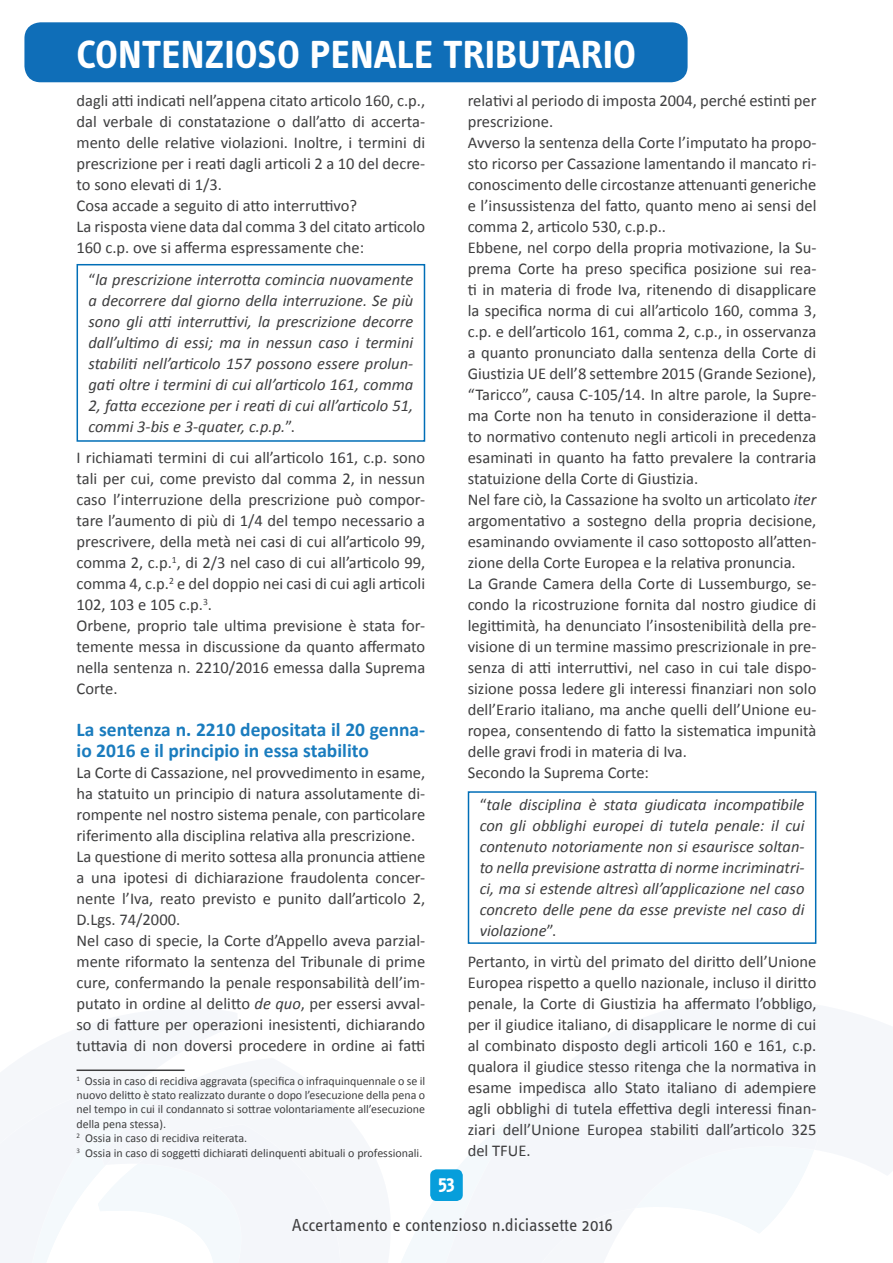
<style>
.page{position:relative;width:893px;height:1263px;background:#fff}
.page>*{position:absolute;margin:0;border:0;box-sizing:border-box;transform-origin:0 0}
.t1{font:700 40.5px "Info Text OT";color:#fff}
.TITOLO_paragrafo{font:700 19.5px/21px "Calibri";color:#1a7cbe}
.t2{font:700 19.5px "Info Text OT";color:#fff}
.t3{font:18px "Info Text OT";letter-spacing:-.005em;color:#3e3e3f}
.CORPO_TESTO{font:16.5px/21px "Calibri";color:#3e3e3f;text-align:justify}
.testo_box_chiaro{font:italic 16.5px/21px "Calibri";color:#3e3e3f;text-align:justify}
.testo_NOTA{font:12px/14.4px "Calibri";color:#3e3e3f;text-align:justify}
.s1{font-style:normal}
.s2{font-style:italic}
</style>
<div class="page">
<svg style="left:401px;top:1083px;width:413px;height:180px;fill:#f4f7fa"></svg>
<svg style="left:0;top:1069px;width:340px;height:194px"></svg>
<div style="left:430px;top:1169px;width:33px;height:32px;background:#069edb;border-radius:6px"></div>
<div style="left:24px;top:22px;width:664px;height:60px;background:#0f6eb8;border-radius:16px"></div>
<hr style="left:77px;top:1069px;width:108px;height:2px;background:#3e3e3f">
<div style="left:77px;top:264px;width:348px;height:178px;border:2px solid #006eb7"></div>
<div style="left:468px;top:791px;width:348px;height:153px;border:2px solid #006eb7"></div>
<h1 class="t1" style="left:77px;top:30px;width:561px">CONTENZIOSO PENALE TRIBUTARIO</h1>
<p class="CORPO_TESTO" style="left:77px;top:90px;width:350px">dagli atti indicati nell’appena citato articolo 160, c.p., dal verbale di constatazione o dall’atto di accerta&shy;mento delle relative violazioni. Inoltre, i termini di prescrizione per i reati dagli articoli 2 a 10 del decre&shy;to sono elevati di 1/3.</p>
<p class="CORPO_TESTO" style="left:77px;top:195px;width:282px">Cosa accade a seguito di atto interruttivo?</p>
<p class="CORPO_TESTO" style="left:77px;top:216px;width:350px">La risposta viene data dal comma 3 del citato articolo<br>160 c.p. ove si afferma espressamente che:</p>
<p class="testo_box_chiaro" style="left:88px;top:268px;width:326px"><span class="s1">“</span>la prescrizione interrotta comincia nuovamente a decorrere dal giorno della interruzione. Se più sono gli atti interruttivi, la prescrizione decorre dall’ultimo di essi; ma in nessun caso i termini stabiliti nell’articolo 157 possono essere prolun&shy;gati oltre i termini di cui all’articolo 161, comma 2, fatta eccezione per i reati di cui all’articolo 51, commi 3-bis e 3-quater, c.p.p.<span class="s1">”.</span></p>
<p class="CORPO_TESTO" style="left:77px;top:447px;width:350px">I richiamati termini di cui all’articolo 161, c.p. sono tali per cui, come previsto dal comma 2, in nessun caso l’interruzione della prescrizione può compor&shy;tare l’aumento di più di 1/4 del tempo necessario a prescrivere, della metà nei casi di cui all’articolo 99, comma 2, c.p.<sup>1</sup>, di 2/3 nel caso di cui all’articolo 99, comma 4, c.p.<sup>2</sup> e del doppio nei casi di cui agli articoli 102, 103 e 105 c.p.<sup>3</sup>.</p>
<p class="CORPO_TESTO" style="left:77px;top:615px;width:350px">Orbene, proprio tale ultima previsione è stata for&shy;temente messa in discussione da quanto affermato nella sentenza n. 2210/2016 emessa dalla Suprema Corte.</p>
<p class="TITOLO_paragrafo" style="left:77px;top:719px;width:350px">La sentenza n. 2210 depositata il 20 genna&shy;io 2016 e il principio in essa stabilito</p>
<p class="CORPO_TESTO" style="left:77px;top:762px;width:350px">La Corte di Cassazione, nel provvedimento in esame, ha statuito un principio di natura assolutamente di&shy;rompente nel nostro sistema penale, con particolare riferimento alla disciplina relativa alla prescrizione.</p>
<p class="CORPO_TESTO" style="left:77px;top:846px;width:350px">La questione di merito sottesa alla pronuncia attiene a una ipotesi di dichiarazione fraudolenta concer&shy;nente l’Iva, reato previsto e punito dall’articolo 2, D.Lgs. 74/2000.</p>
<p class="CORPO_TESTO" style="left:77px;top:930px;width:350px">Nel caso di specie, la Corte d’Appello aveva parzial&shy;mente riformato la sentenza del Tribunale di prime cure, confermando la penale responsabilità dell’im&shy;putato in ordine al delitto <span class="s2">de quo</span>, per essersi avval&shy;so di fatture per operazioni inesistenti, dichiarando tuttavia di non doversi procedere in ordine ai fatti</p>
<p class="testo_NOTA" style="left:77px;top:1073px;width:350px"><sup>1</sup> Ossia in caso di recidiva aggravata (specifica o infraquinquennale o se il nuovo delitto è stato realizzato durante o dopo l’esecuzione della pena o nel tempo in cui il condannato si sottrae volontariamente all’esecuzione della pena stessa).</p>
<p class="testo_NOTA" style="left:77px;top:1131px;width:172px"><sup>2</sup> Ossia in caso di recidiva reiterata.</p>
<p class="testo_NOTA" style="left:77px;top:1145px;width:347px"><sup>3</sup> Ossia in caso di soggetti dichiarati delinquenti abituali o professionali.</p>
<p class="CORPO_TESTO" style="left:468px;top:90px;width:350px">relativi al periodo di imposta 2004, perché estinti per prescrizione.</p>
<p class="CORPO_TESTO" style="left:468px;top:132px;width:350px">Avverso la sentenza della Corte l’imputato ha propo&shy;sto ricorso per Cassazione lamentando il mancato ri&shy;conoscimento delle circostanze attenuanti generiche e l’insussistenza del fatto, quanto meno ai sensi del comma 2, articolo 530, c.p.p..</p>
<p class="CORPO_TESTO" style="left:468px;top:237px;width:350px">Ebbene, nel corpo della propria motivazione, la Su&shy;prema Corte ha preso specifica posizione sui rea&shy;ti in materia di frode Iva, ritenendo di disapplicare la specifica norma di cui all’articolo 160, comma 3, c.p. e dell’articolo 161, comma 2, c.p., in osservanza a quanto pronunciato dalla sentenza della Corte di Giustizia UE dell’8 settembre 2015 (Grande Sezione), “Taricco”, causa C-105/14. In altre parole, la Supre&shy;ma Corte non ha tenuto in considerazione il detta&shy;to normativo contenuto negli articoli in precedenza esaminati in quanto ha fatto prevalere la contraria statuizione della Corte di Giustizia.</p>
<p class="CORPO_TESTO" style="left:468px;top:489px;width:350px">Nel fare ciò, la Cassazione ha svolto un articolato <span class="s2">iter </span>argomentativo a sostegno della propria decisione, esaminando ovviamente il caso sottoposto all’atten&shy;zione della Corte Europea e la relativa pronuncia.</p>
<p class="CORPO_TESTO" style="left:468px;top:573px;width:350px">La Grande Camera della Corte di Lussemburgo, se&shy;condo la ricostruzione fornita dal nostro giudice di legittimità, ha denunciato l’insostenibilità della pre&shy;visione di un termine massimo prescrizionale in pre&shy;senza di atti interruttivi, nel caso in cui tale dispo&shy;sizione possa ledere gli interessi finanziari non solo dell’Erario italiano, ma anche quelli dell’Unione eu&shy;ropea, consentendo di fatto la sistematica impunità delle gravi frodi in materia di Iva.</p>
<p class="CORPO_TESTO" style="left:468px;top:762px;width:183px">Secondo la Suprema Corte:</p>
<p class="testo_box_chiaro" style="left:480px;top:793px;width:326px"><span class="s1">“</span>tale disciplina è stata giudicata incompatibile con gli obblighi europei di tutela penale: il cui contenuto notoriamente non si esaurisce soltan&shy;to nella previsione astratta di norme incriminatri&shy;ci, ma si estende altresì all’applicazione nel caso concreto delle pene da esse previste nel caso di violazione<span class="s1">”.</span></p>
<p class="CORPO_TESTO" style="left:468px;top:951px;width:350px">Pertanto, in virtù del primato del diritto dell’Unione Europea rispetto a quello nazionale, incluso il diritto penale, la Corte di Giustizia ha affermato l’obbligo, per il giudice italiano, di disapplicare le norme di cui al combinato disposto degli articoli 160 e 161, c.p. qualora il giudice stesso ritenga che la normativa in esame impedisca allo Stato italiano di adempiere agli obblighi di tutela effettiva degli interessi finan&shy;ziari dell’Unione Europea stabiliti dall’articolo 325 del TFUE.</p>
<p class="t2" style="left:438px;top:1171px;width:18px">53</p>
<p class="t3" style="left:292px;top:1214px;width:323px">Accertamento e contenzioso n.diciassette 2016</p>
</div>
